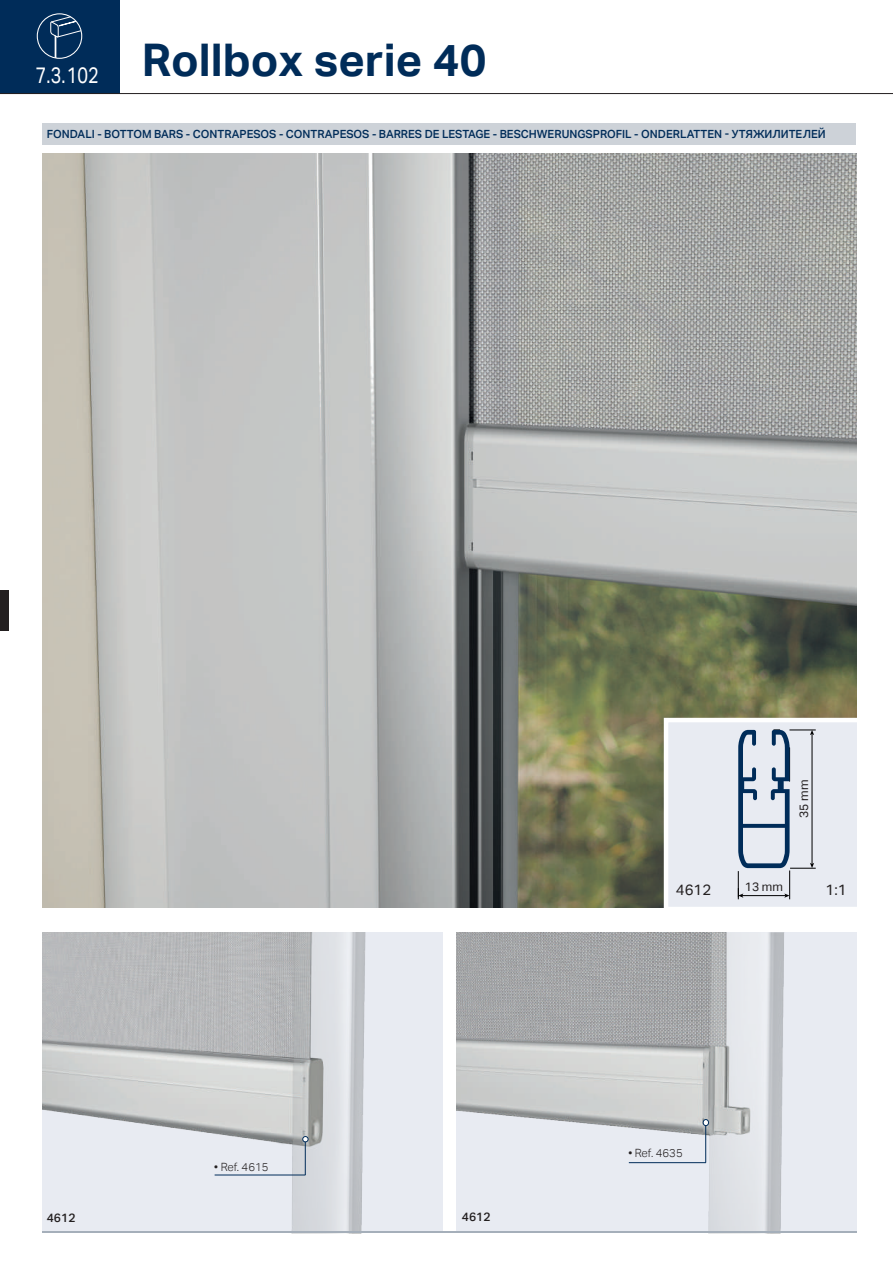
<style>
.page{position:relative;width:893px;height:1263px;background:#fff}
.page>*{position:absolute;margin:0;border:0;box-sizing:border-box;transform-origin:0 0}
.t1{font:700 45px "Aktiv Grotesk";color:#002c59}
.t2{font:15px "Aktiv Grotesk";color:#231f20}
.t3{font:500 12.15px "Aktiv Grotesk";color:#231f20}
.t4{font:12.15px "Aktiv Grotesk";color:#231f20}
.t5{font:300 11.4px "Aktiv Grotesk";color:#231f20}
.t6{font:500 11.25px "Aktiv Grotesk";color:#002c59}
</style>
<div class="page">
<div style="left:0;top:0;width:119px;height:94px;background:#002c59"></div>
<div style="left:37px;top:13px;width:45px;height:46px;border:1px solid #fff;border-radius:50%"></div>
<svg style="left:50px;top:14px;width:32px;height:44px"></svg>
<hr style="left:0;top:93px;width:893px;height:1px;background:#231f20">
<div style="left:43px;top:123px;width:813px;height:22px;background:#cdd2d8"></div>
<img style="left:43px;top:153px;width:814px;height:754px">
<img style="left:457px;top:932px;width:400px;height:300px">
<hr style="left:629px;top:1162px;width:77px;height:1px;background:#002c59">
<div style="left:703px;top:1119px;width:6px;height:7px;border:1px solid #002c59;border-radius:50%"></div>
<hr style="left:705px;top:1125px;width:1px;height:38px;background:#002c59">
<img style="left:43px;top:932px;width:400px;height:300px">
<hr style="left:215px;top:1175px;width:90px;height:1px;background:#002c59">
<svg style="left:302px;top:1136px;width:6px;height:6px"></svg>
<hr style="left:305px;top:1142px;width:1px;height:33px;background:#002c59">
<div style="left:666px;top:720px;width:193px;height:189px;background:#e8ebf2"></div>
<svg style="left:738px;top:730px;width:78px;height:169px"></svg>
<div style="left:664px;top:718px;width:197px;height:193px;border:4px solid #fff"></div>
<hr style="left:43px;top:1232px;width:814px;height:1px;background:#a5afba">
<div style="left:0;top:590px;width:9px;height:40px;background:#231f20"></div>
<h1 class="t1" style="left:36px;top:34px;width:452px"><sub>7.3.102</sub> Rollbox serie 40</h1>
<p class="t6" style="left:47px;top:127px;width:780px">FONDALI - BOTTOM BARS - CONTRAPESOS - CONTRAPESOS - BARRES DE LESTAGE - BESCHWERUNGSPROFIL - ONDERLATTEN - УТЯЖИЛИТЕЛЕЙ</p>
<p class="t4" style="left:797px;top:818px;width:40px;rotate:-90deg">35 mm</p>
<h2 class="t2" style="left:676px;top:881px;width:37px">4612</h2>
<p class="t4" style="left:745px;top:880px;width:40px">13 mm</p>
<h2 class="t2" style="left:826px;top:881px;width:23px">1:1</h2>
<p class="t3" style="left:47px;top:1210px;width:30px">4612</p>
<p class="t5" style="left:214px;top:1160px;width:56px">• Ref. 4615</p>
<p class="t3" style="left:462px;top:1209px;width:30px">4612</p>
<p class="t5" style="left:628px;top:1146px;width:56px">• Ref. 4635</p>
</div>
